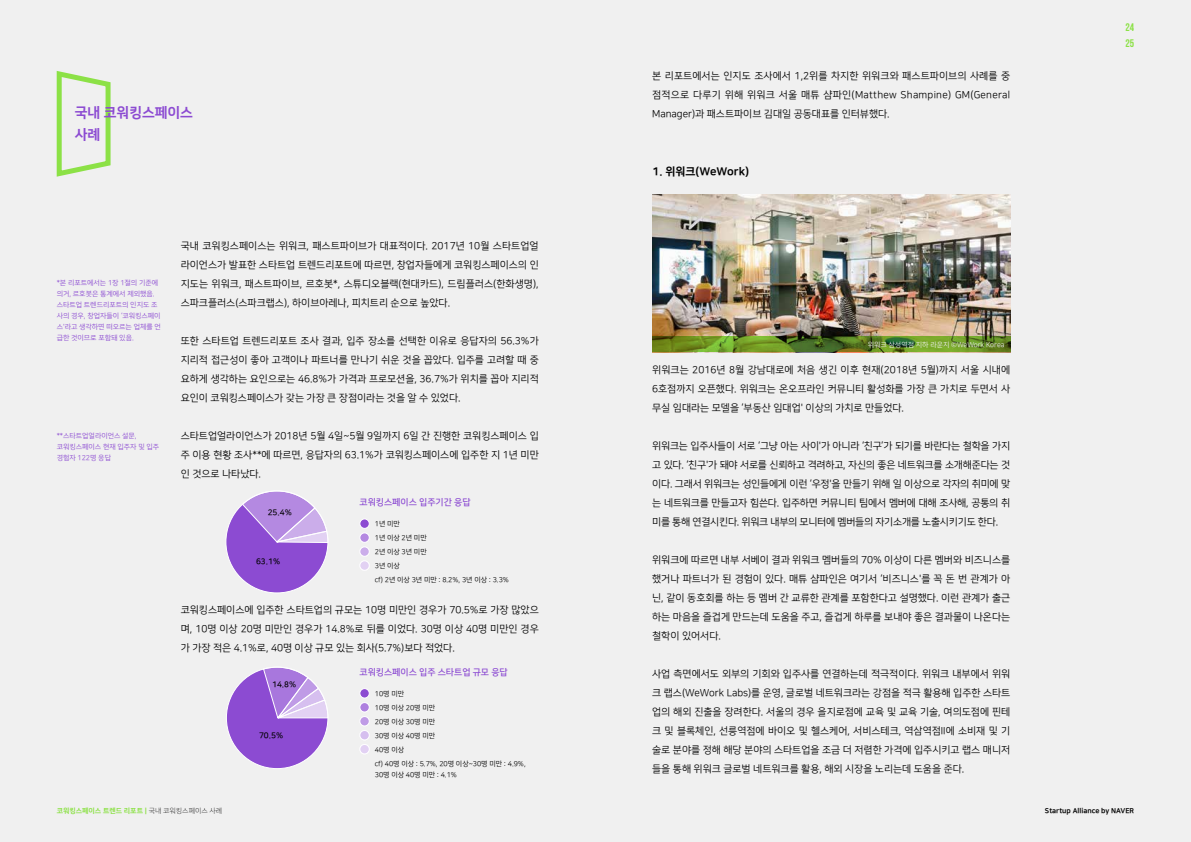
<style>
.page{position:relative;width:1191px;height:842px;background:#fff}
.page>*{position:absolute;margin:0;border:0;box-sizing:border-box;transform-origin:0 0}
.t1{font:14px/22px "Nanum Square EB";color:#8c4bd2}
.t2{font:11px "Nanum Square EB";color:#000}
.t3{font:11px/16px "Bebas Neue";color:#8ce146}
.t4{font:10px/19px "Nanum Square R";color:#000;text-align:justify}
.t5{font:9px "Nanum Square B";color:#8c4bd2}
.t6{font:8px "Nanum Square B";color:#000}
.t7{font:7px/14px "Nanum Square R";color:#000}
.t8{font:7px/11px "Nanum Square R";color:#8c4bd2}
.t9{font:7px "Nanum Square EB";color:#8ce146}
.t10{font:7px "Nanum Square R";color:#f0f0f0}
.t11{font:7px "Nanum Square EB";color:#000}
.s1{font-family:"Nanum Square L";color:#000}
</style>
<div class="page">
<div style="left:0;top:0;width:595px;height:842px;background:#f0f0f0"></div>
<div style="left:595px;top:0;width:596px;height:842px;background:#f0f0f0"></div>
<svg style="left:56px;top:71px;width:55px;height:106px"></svg>
<div style="left:226px;top:491px;width:102px;height:102px;background:#8c4bd2;border-radius:50%"></div>
<svg style="left:241px;top:490px;width:87px;height:53px"></svg>
<div style="left:360px;top:519px;width:9px;height:9px;background:#8c4bd2;border-radius:50%"></div>
<div style="left:359px;top:519px;width:10px;height:10px;border:1px solid #fff;border-radius:50%"></div>
<div style="left:360px;top:689px;width:9px;height:9px;background:#8c4bd2;border-radius:50%"></div>
<div style="left:359px;top:688px;width:10px;height:10px;border:1px solid #fff;border-radius:50%"></div>
<div style="left:360px;top:533px;width:9px;height:9px;background:#b489e1;border-radius:50%"></div>
<div style="left:359px;top:533px;width:10px;height:10px;border:1px solid #fff;border-radius:50%"></div>
<div style="left:360px;top:702px;width:9px;height:10px;background:#ae80df;border-radius:50%"></div>
<div style="left:359px;top:702px;width:10px;height:10px;border:1px solid #fff;border-radius:50%"></div>
<div style="left:360px;top:547px;width:9px;height:9px;background:#cbadea;border-radius:50%"></div>
<div style="left:359px;top:546px;width:10px;height:11px;border:1px solid #fff;border-radius:50%"></div>
<div style="left:360px;top:716px;width:9px;height:10px;background:#bf9be6;border-radius:50%"></div>
<div style="left:359px;top:716px;width:10px;height:10px;border:1px solid #fff;border-radius:50%"></div>
<div style="left:360px;top:561px;width:9px;height:9px;background:#e2d1f3;border-radius:50%"></div>
<div style="left:359px;top:560px;width:10px;height:11px;border:1px solid #fff;border-radius:50%"></div>
<div style="left:360px;top:730px;width:9px;height:10px;background:#d6bfef;border-radius:50%"></div>
<div style="left:359px;top:730px;width:10px;height:10px;border:1px solid #fff;border-radius:50%"></div>
<div style="left:360px;top:744px;width:9px;height:10px;background:#e2d1f3;border-radius:50%"></div>
<div style="left:359px;top:744px;width:10px;height:10px;border:1px solid #fff;border-radius:50%"></div>
<div style="left:226px;top:667px;width:102px;height:102px;background:#8c4bd2;border-radius:50%"></div>
<svg style="left:262px;top:667px;width:66px;height:56px"></svg>
<img style="left:652px;top:194px;width:358px;height:143px">
<svg style="left:652px;top:337px;width:358px;height:15px;background:#608523"></svg>
<h1 class="t1" style="left:75px;top:102px;width:120px">국내 코워킹스페이스 사례</h1>
<p class="t8" style="left:57px;top:278px;width:106px">*본 리포트에서는 1장 1절의 기준에 의거, 르호봇은 통계에서 제외했음. 스타트업 트렌드리포트의 인지도 조 사의 경우, 창업자들이 ‘코워킹스페이 스'라고 생각하면 떠오르는 업체를 언 급한 것이므로 포함돼 있음.</p>
<p class="t8" style="left:57px;top:430px;width:104px">**스타트업얼라이언스 설문, 코워킹스페이스 현재 입주자 및 입주 경험자 122명 응답</p>
<p class="t4" style="left:181px;top:237px;width:359px">국내 코워킹스페이스는 위워크, 패스트파이브가 대표적이다. 2017년 10월 스타트업얼 라이언스가 발표한 스타트업 트렌드리포트에 따르면, 창업자들에게 코워킹스페이스의 인 지도는 위워크, 패스트파이브, 르호봇*, 스튜디오블랙(현대카드), 드림플러스(한화생명), 스파크플러스(스파크랩스), 하이브아레나, 피치트리 순으로 높았다.</p>
<p class="t4" style="left:181px;top:332px;width:359px">또한 스타트업 트렌드리포트 조사 결과, 입주 장소를 선택한 이유로 응답자의 56.3%가 지리적 접근성이 좋아 고객이나 파트너를 만나기 쉬운 것을 꼽았다. 입주를 고려할 때 중 요하게 생각하는 요인으로는 46.8%가 가격과 프로모션을, 36.7%가 위치를 꼽아 지리적 요인이 코워킹스페이스가 갖는 가장 큰 장점이라는 것을 알 수 있었다.</p>
<p class="t4" style="left:181px;top:427px;width:359px">스타트업얼라이언스가 2018년 5월 4일~5월 9일까지 6일 간 진행한 코워킹스페이스 입 주 이용 현황 조사**에 따르면, 응답자의 63.1%가 코워킹스페이스에 입주한 지 1년 미만 인 것으로 나타났다.</p>
<p class="t6" style="left:268px;top:508px;width:26px">25.4%</p>
<p class="t6" style="left:256px;top:557px;width:26px">63.1%</p>
<p class="t5" style="left:359px;top:498px;width:112px">코워킹스페이스 입주기간 응답</p>
<p class="t7" style="left:375px;top:517px;width:136px">1년 미만<br>1년 이상 2년 미만<br>2년 이상 3년 미만<br>3년 이상<br>cf) 2년 이상 3년 미만 : 8.2%, 3년 이상 : 3.3%</p>
<p class="t4" style="left:181px;top:601px;width:359px">코워킹스페이스에 입주한 스타트업의 규모는 10명 미만인 경우가 70.5%로 가장 많았으 며, 10명 이상 20명 미만인 경우가 14.8%로 뒤를 이었다. 30명 이상 40명 미만인 경우 가 가장 적은 4.1%로, 40명 이상 규모 있는 회사(5.7%)보다 적었다.</p>
<p class="t6" style="left:272px;top:681px;width:26px">14.8%</p>
<p class="t6" style="left:259px;top:731px;width:26px">70.5%</p>
<p class="t5" style="left:359px;top:667px;width:150px">코워킹스페이스 입주 스타트업 규모 응답</p>
<p class="t7" style="left:375px;top:687px;width:152px">10명 미만<br>10명 이상 20명 미만<br>20명 이상 30명 미만<br>30명 이상 40명 미만<br>40명 이상<br>cf) 40명 이상 : 5.7%, 20명 이상~30명 미만 : 4.9%,</p>
<p class="t7" style="left:375px;top:768px;width:84px">30명 이상 40명 미만 : 4.1%</p>
<p class="t4" style="left:652px;top:67px;width:359px">본 리포트에서는 인지도 조사에서 1,2위를 차지한 위워크와 패스트파이브의 사례를 중 점적으로 다루기 위해 위워크 서울 매튜 샴파인(Matthew Shampine) GM(General Manager)과 패스트파이브 김대일 공동대표를 인터뷰했다.</p>
<p class="t2" style="left:652px;top:165px;width:98px">1. 위워크(WeWork)</p>
<p class="t10" style="left:867px;top:341px;width:138px">위워크 삼성역점 지하 라운지 ©WeWork Korea</p>
<p class="t4" style="left:652px;top:361px;width:359px">위워크는 2016년 8월 강남대로에 처음 생긴 이후 현재(2018년 5월)까지 서울 시내에 6호점까지 오픈했다. 위워크는 온오프라인 커뮤니티 활성화를 가장 큰 가치로 두면서 사 무실 임대라는 모델을 ‘부동산 임대업' 이상의 가치로 만들었다.</p>
<p class="t4" style="left:652px;top:437px;width:359px">위워크는 입주사들이 서로 ‘그냥 아는 사이'가 아니라 ‘친구’가 되기를 바란다는 철학을 가지 고 있다. ‘친구'가 돼야 서로를 신뢰하고 격려하고, 자신의 좋은 네트워크를 소개해준다는 것 이다. 그래서 위워크는 성인들에게 이런 ‘우정'을 만들기 위해 일 이상으로 각자의 취미에 맞 는 네트워크를 만들고자 힘쓴다. 입주하면 커뮤니티 팀에서 멤버에 대해 조사해, 공통의 취 미를 통해 연결시킨다. 위워크 내부의 모니터에 멤버들의 자기소개를 노출시키기도 한다.</p>
<p class="t4" style="left:652px;top:551px;width:359px">위워크에 따르면 내부 서베이 결과 위워크 멤버들의 70% 이상이 다른 멤버와 비즈니스를 했거나 파트너가 된 경험이 있다. 매튜 샴파인은 여기서 ‘비즈니스'를 꼭 돈 번 관계가 아 닌, 같이 동호회를 하는 등 멤버 간 교류한 관계를 포함한다고 설명했다. 이런 관계가 출근 하는 마음을 즐겁게 만드는데 도움을 주고, 즐겁게 하루를 보내야 좋은 결과물이 나온다는 철학이 있어서다.</p>
<p class="t4" style="left:652px;top:665px;width:360px">사업 측면에서도 외부의 기회와 입주사를 연결하는데 적극적이다. 위워크 내부에서 위워 크 랩스(WeWork Labs)를 운영, 글로벌 네트워크라는 강점을 적극 활용해 입주한 스타트 업의 해외 진출을 장려한다. 서울의 경우 을지로점에 교육 및 교육 기술, 여의도점에 핀테 크 및 블록체인, 선릉역점에 바이오 및 헬스케어, 서비스테크, 역삼역점II에 소비재 및 기 술로 분야를 정해 해당 분야의 스타트업을 조금 더 저렴한 가격에 입주시키고 랩스 매니저 들을 통해 위워크 글로벌 네트워크를 활용, 해외 시장을 노리는데 도움을 준다.</p>
<p class="t3" style="left:1125px;top:19px;width:10px">24<br>25</p>
<p class="t9" style="left:57px;top:807px;width:167px">코워킹스페이스 트렌드 리포트 | <span class="s1">국내 코워킹스페이스 사례</span></p>
<p class="t11" style="left:1045px;top:807px;width:91px">Startup Alliance by NAVER</p>
</div>
